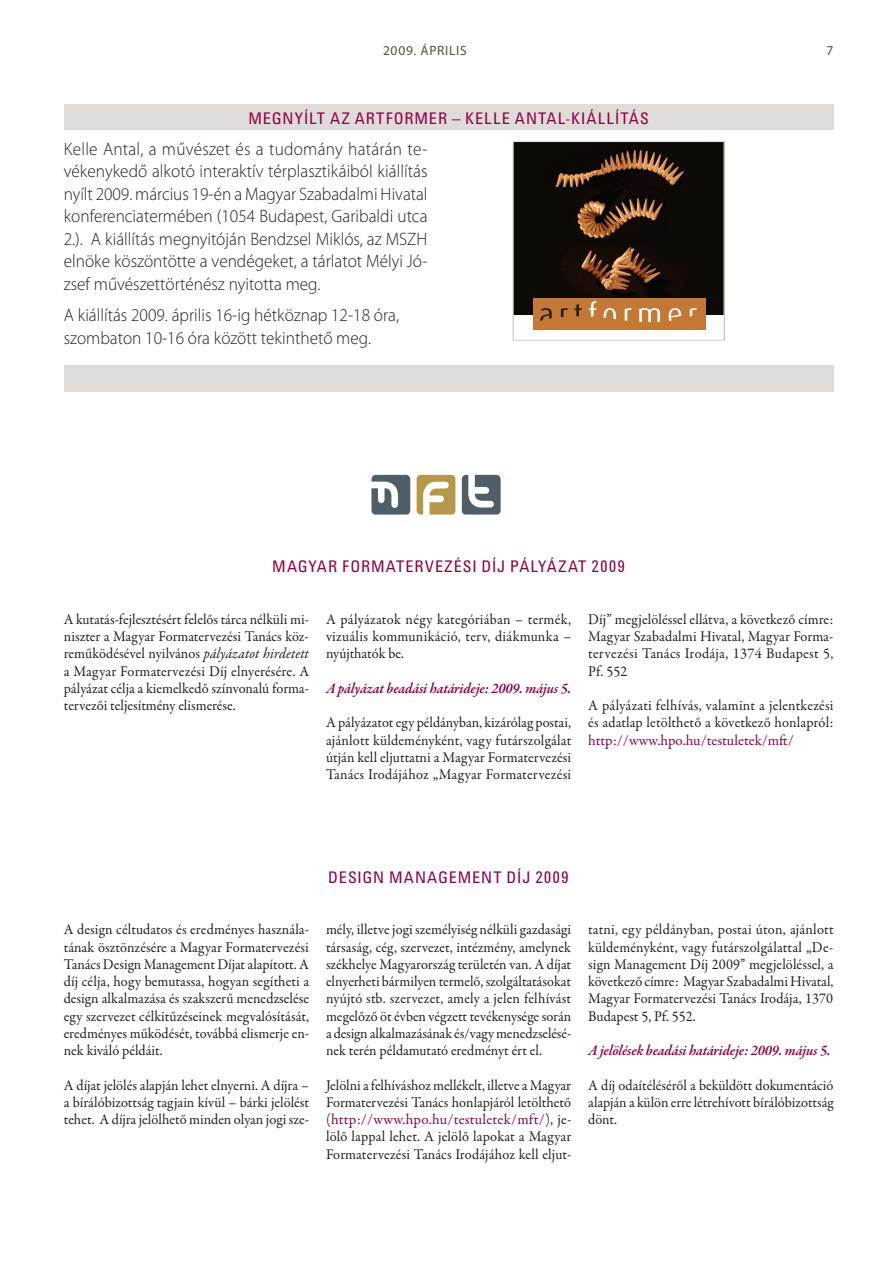
<style>
.page{position:relative;width:893px;height:1263px;background:#fff}
.page>*{position:absolute;margin:0;border:0;box-sizing:border-box;transform-origin:0 0}
.t1{font:300 18px/22.5px "Myriad Pro";color:#231f20;text-align:justify;scale:.96 1}
.t2{font:16.5px "Utah CEMT Cond Regular H";letter-spacing:.065em;color:#8c0044}
.t3{font:15px/17.2px "Garamond Premr Pro";color:#231f20;text-align:justify;scale:.96 1}
.t4{font:italic 600 15px "Garamond Premr Pro";letter-spacing:-.01em;color:#8c0044;scale:.96 1}
.t5{font:15px "Garamond Premr Pro";letter-spacing:-.005em;color:#8c0044}
.t6{font:13.5px "Myriad Pro";letter-spacing:.05em;color:#5c4c40}
.s1{font-style:italic}
.s2{color:#8c0044}
</style>
<div class="page">
<div style="left:64px;top:105px;width:769px;height:25px;background:#dedbd9"></div>
<div style="left:64px;top:365px;width:769px;height:26px;background:#dedbd9"></div>
<img style="left:371px;top:474px;width:130px;height:41px">
<svg style="left:514px;top:143px;width:209px;height:187px;background:#3d2917"></svg>
<div style="left:512px;top:141px;width:213px;height:200px;border:1px solid #dedbd9"></div>
<p class="t6" style="left:383px;top:42px;width:84px">2009. április</p>
<p class="t6" style="left:826px;top:42px;width:8px">7</p>
<p class="t2" style="left:249px;top:108px;width:391px">MEGNYÍLT AZ ARTFORMER – KELLE ANTAL-KIÁLLÍTÁS</p>
<p class="t1" style="left:64px;top:137px;width:380px">Kelle Antal, a művészet és a tudomány határán te&shy;vékenykedő alkotó interaktív térplasztikáiból kiállítás nyílt 2009. március 19-én a Magyar Szabadalmi Hivatal konferenciatermében (1054 Budapest, Garibaldi utca 2.). A kiállítás megnyitóján Bendzsel Miklós, az MSZH elnöke köszöntötte a vendégeket, a tárlatot Mélyi Jó&shy;zsef művészettörténész nyitotta meg.</p>
<p class="t1" style="left:64px;top:304px;width:351px">A kiállítás 2009. április 16-ig hétköznap 12-18 óra, szombaton 10-16 óra között tekinthető meg.</p>
<p class="t2" style="left:272px;top:557px;width:354px">MAGYAR FORMATERVEZÉSI DÍJ PÁLYÁZAT 2009</p>
<p class="t3" style="left:64px;top:611px;width:257px">A kutatás-fejlesztésért felelős tárca nélküli mi&shy;niszter a Magyar Formatervezési Tanács köz&shy;reműködésével nyilvános <span class="s1">pályázatot hirdetett </span>a Magyar Formatervezési Díj elnyerésére. A pályázat célja a kiemelkedő színvonalú forma&shy;tervezői teljesítmény elismerése.</p>
<p class="t3" style="left:326px;top:611px;width:257px">A pályázatok négy kategóriában – termék, vizuális kommunikáció, terv, diákmunka – nyújthatók be.</p>
<p class="t4" style="left:326px;top:679px;width:257px">A pályázat beadási határideje: 2009. május 5.</p>
<p class="t3" style="left:326px;top:714px;width:257px">A pályázatot egy példányban, kizárólag postai, ajánlott küldeményként, vagy futárszolgálat útján kell eljuttatni a Magyar Formatervezési Tanács Irodájához „Magyar Formatervezési</p>
<p class="t3" style="left:588px;top:611px;width:257px">Díj” megjelöléssel ellátva, a következő címre:<br>Magyar Szabadalmi Hivatal, Magyar Forma&shy;tervezési Tanács Irodája, 1374 Budapest 5, Pf. 552</p>
<p class="t3" style="left:588px;top:697px;width:257px">A pályázati felhívás, valamint a jelentkezési és adatlap letölthető a következő honlapról:</p>
<p class="t5" style="left:588px;top:731px;width:207px">http://www.hpo.hu/testuletek/mft/</p>
<p class="t2" style="left:328px;top:867px;width:242px">DESIGN MANAGEMENT DÍJ 2009</p>
<p class="t3" style="left:64px;top:921px;width:257px">A design céltudatos és eredményes használa&shy;tának ösztönzésére a Magyar Formatervezési Tanács Design Management Díjat alapított. A díj célja, hogy bemutassa, hogyan segítheti a design alkalmazása és szakszerű menedzselése egy szervezet célkitűzéseinek megvalósítását, eredményes működését, továbbá elismerje en&shy;nek kiváló példáit.</p>
<p class="t3" style="left:64px;top:1077px;width:257px">A díjat jelölés alapján lehet elnyerni. A díjra – a bírálóbizottság tagjain kívül – bárki jelölést tehet. A díjra jelölhető minden olyan jogi sze-</p>
<p class="t3" style="left:326px;top:921px;width:257px">mély, illetve jogi személyiség nélküli gazdasági társaság, cég, szervezet, intézmény, amelynek székhelye Magyarország területén van. A díjat elnyerheti bármilyen termelő, szolgáltatásokat nyújtó stb. szervezet, amely a jelen felhívást megelőző öt évben végzett tevékenysége során a design alkalmazásának és/vagy menedzselésé&shy;nek terén példamutató eredményt ért el.</p>
<p class="t3" style="left:326px;top:1077px;width:257px">Jelölni a felhíváshoz mellékelt, illetve a Magyar Formatervezési Tanács honlapjáról letölthető (<span class="s2">http://www.hpo.hu/testuletek/mft/</span>), je&shy;lölő lappal lehet. A jelölő lapokat a Magyar Formatervezési Tanács Irodájához kell eljut-</p>
<p class="t3" style="left:588px;top:921px;width:257px">tatni, egy példányban, postai úton, ajánlott küldeményként, vagy futárszolgálattal „De&shy;sign Management Díj 2009” megjelöléssel, a következő címre: Magyar Szabadalmi Hivatal, Magyar Formatervezési Tanács Irodája, 1370<br>Budapest 5, Pf. 552.</p>
<p class="t4" style="left:588px;top:1041px;width:254px">A jelölések beadási határideje: 2009. május 5.</p>
<p class="t3" style="left:588px;top:1077px;width:257px">A díj odaítéléséről a beküldött dokumentáció alapján a külön erre létrehívott bírálóbizottság dönt.</p>
</div>
